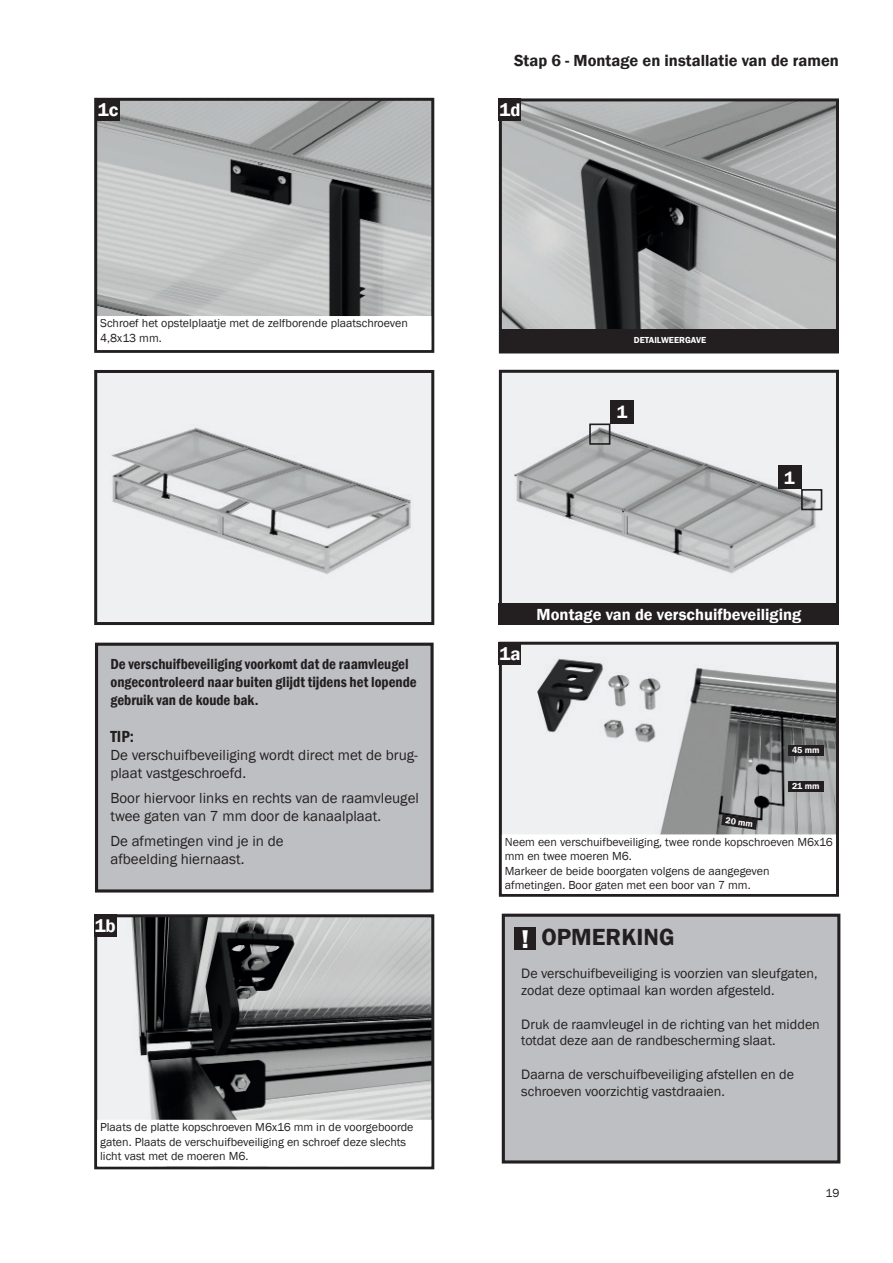
<style>
.page{position:relative;width:893px;height:1263px;background:#fff}
.page>*{position:absolute;margin:0;border:0;box-sizing:border-box;transform-origin:0 0}
.t1{font:600 26.4px "Franklin Gothic";color:#fff;scale:1.07 1}
.t2{font:600 24px "Franklin Gothic";color:#231f20}
.t3{font:600 18.75px "Franklin Gothic";color:#fff}
.t4{font:600 18px "Franklin Gothic";color:#fff}
.t5{font:600 16.5px "Franklin Gothic";color:#231f20}
.t6{font:600 16.5px "Franklin Gothic";color:#fff}
.t7{font:600 condensed 16.5px "Franklin Gothic";color:#231f20}
.t8{font:15px/18px "Franklin Gothic";color:#231f20}
.t9{font:600 condensed 15px/18px "Franklin Gothic";color:#231f20}
.t10{font:14.1px/16.8px "Franklin Gothic";color:#231f20}
.t11{font:12px/14.4px "Franklin Gothic";color:#231f20}
.t12{font:600 9px "Franklin Gothic";color:#fff}
</style>
<div class="page">
<img style="left:98px;top:102px;width:332px;height:214px">
<div style="left:94px;top:98px;width:340px;height:255px;border:3px solid #231f20"></div>
<img style="left:503px;top:102px;width:332px;height:227px">
<div style="left:499px;top:98px;width:340px;height:255px;border:3px solid #231f20"></div>
<img style="left:98px;top:374px;width:332px;height:247px">
<div style="left:94px;top:370px;width:340px;height:255px;border:3px solid #231f20"></div>
<img style="left:503px;top:374px;width:332px;height:229px">
<div style="left:499px;top:370px;width:340px;height:255px;border:3px solid #231f20"></div>
<div style="left:589px;top:423px;width:21px;height:22px;border:2px solid #231f20"></div>
<div style="left:610px;top:400px;width:24px;height:23px;background:#231f20"></div>
<div style="left:778px;top:466px;width:23px;height:23px;background:#231f20"></div>
<div style="left:801px;top:489px;width:21px;height:21px;border:2px solid #231f20"></div>
<img style="left:503px;top:646px;width:332px;height:188px">
<div style="left:499px;top:642px;width:340px;height:255px;border:3px solid #231f20"></div>
<div style="left:97px;top:644px;width:335px;height:247px;background:#bebfc2"></div>
<div style="left:95px;top:643px;width:339px;height:249px;border:3px solid #231f20"></div>
<div style="left:788px;top:781px;width:35px;height:10px;background:#231f20"></div>
<svg style="left:721px;top:814px;width:36px;height:16px"></svg>
<div style="left:788px;top:745px;width:35px;height:10px;background:#231f20"></div>
<img style="left:98px;top:918px;width:332px;height:202px">
<div style="left:94px;top:914px;width:340px;height:255px;border:3px solid #231f20"></div>
<div style="left:503px;top:915px;width:336px;height:247px;background:#bebfc2"></div>
<div style="left:502px;top:914px;width:338px;height:249px;border:3px solid #231f20"></div>
<div style="left:514px;top:927px;width:22px;height:22px;background:#231f20"></div>
<div style="left:97px;top:98px;width:22px;height:23px;background:#231f20"></div>
<div style="left:499px;top:98px;width:22px;height:23px;background:#231f20"></div>
<div style="left:499px;top:643px;width:22px;height:22px;background:#231f20"></div>
<div style="left:94px;top:914px;width:22px;height:22px;background:#231f20"></div>
<div style="left:501px;top:329px;width:338px;height:22px;background:#231f20"></div>
<div style="left:499px;top:603px;width:340px;height:22px;background:#231f20"></div>
<h3 class="t5" style="left:514px;top:50px;width:326px">Stap 6 - Montage en installatie van de ramen</h3>
<h3 class="t3" style="left:98px;top:98px;width:22px">1c</h3>
<h3 class="t3" style="left:499px;top:98px;width:23px">1d</h3>
<p class="t11" style="left:100px;top:316px;width:309px">Schroef het opstelplaatje met de zelfborende plaatschroeven<br>4,8x13 mm.</p>
<p class="t9" style="left:110px;top:654px;width:308px">De verschuifbeveiliging voorkomt dat de raamvleugel ongecontroleerd naar buiten glijdt tijdens het lopende gebruik van de koude bak.</p>
<p class="t12" style="left:634px;top:335px;width:74px">DETAILWEERGAVE</p>
<h3 class="t4" style="left:617px;top:401px;width:12px">1</h3>
<h3 class="t4" style="left:784px;top:467px;width:12px">1</h3>
<h3 class="t3" style="left:499px;top:642px;width:23px">1a</h3>
<h3 class="t6" style="left:537px;top:604px;width:266px">Montage van de verschuifbeveiliging</h3>
<h3 class="t7" style="left:110px;top:725px;width:25px">TIP:</h3>
<p class="t8" style="left:110px;top:746px;width:309px">De verschuifbeveiliging wordt direct met de brug&shy;plaat vastgeschroefd.</p>
<p class="t8" style="left:110px;top:789px;width:310px">Boor hiervoor links en rechts van de raamvleugel twee gaten van 7 mm door de kanaalplaat.</p>
<p class="t8" style="left:110px;top:833px;width:175px">De afmetingen vind je in de afbeelding hiernaast.</p>
<h3 class="t3" style="left:95px;top:914px;width:23px">1b</h3>
<p class="t11" style="left:100px;top:1120px;width:315px">Plaats de platte kopschroeven M6x16 mm in de voorgeboorde gaten. Plaats de verschuifbeveiliging en schroef deze slechts licht vast met de moeren M6.</p>
<p class="t12" style="left:792px;top:745px;width:29px">45 mm</p>
<p class="t12" style="left:726px;top:815px;width:29px;rotate:8deg">20 mm</p>
<p class="t12" style="left:792px;top:781px;width:29px">21 mm</p>
<p class="t11" style="left:505px;top:835px;width:330px">Neem een verschuifbeveiliging, twee ronde kopschroeven M6x16 mm en twee moeren M6.<br>Markeer de beide boorgaten volgens de aangegeven afmetingen. Boor gaten met een boor van 7 mm.</p>
<h2 class="t2" style="left:541px;top:922px;width:134px">OPMERKING</h2>
<p class="t10" style="left:521px;top:965px;width:298px">De verschuifbeveiliging is voorzien van sleufgaten, zodat deze optimaal kan worden afgesteld.</p>
<p class="t10" style="left:521px;top:1016px;width:300px">Druk de raamvleugel in de richting van het midden totdat deze aan de randbescherming slaat.</p>
<p class="t10" style="left:521px;top:1066px;width:274px">Daarna de verschuifbeveiliging afstellen en de schroeven voorzichtig vastdraaien.</p>
<h1 class="t1" style="left:521px;top:923px;width:9px">!</h1>
<p class="t11" style="left:825px;top:1186px;width:15px">19</p>
</div>
